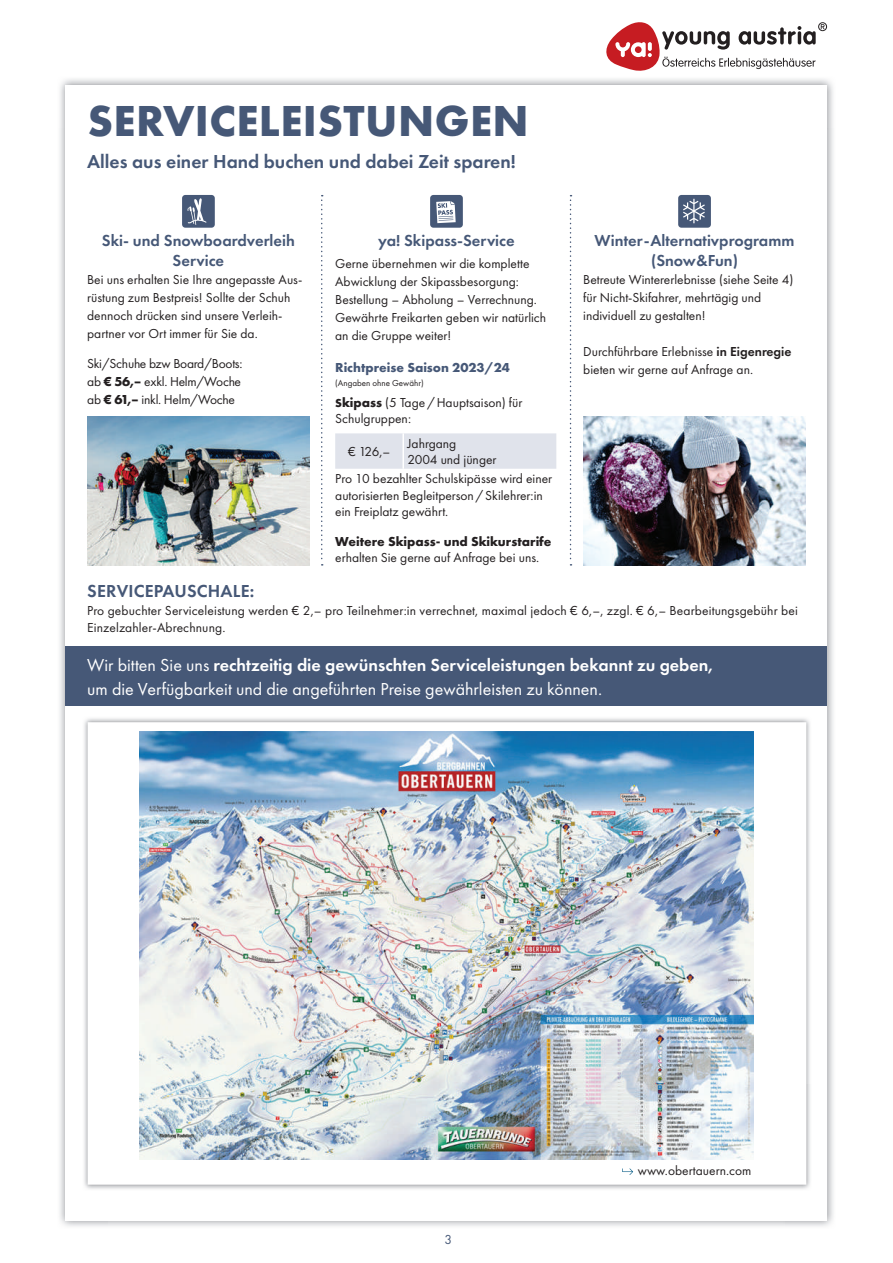
<style>
.page{position:relative;width:893px;height:1263px;background:#fff}
.page>*{position:absolute;margin:0;border:0;box-sizing:border-box;transform-origin:0 0}
.t1{font:700 45px "Futura PT";letter-spacing:.01em;color:#465877}
.t2{font:600 19.5px "Futura PT";color:#465877}
.t3{font:18px/24px "Futura PT";color:#fff}
.t4{font:600 18px "Futura PT";letter-spacing:.01em;color:#465877}
.t5{font:600 16.5px/19.8px "Futura PT";color:#465877;text-align:center}
.t6{font:13.5px/18px "Futura PT";color:#231f20}
.t7{font:700 13.5px "Futura PT";color:#231f20}
.t8{font:700 13.5px "Futura PT";color:#465877}
.t9{font:13.5px "Futura PT";color:#465877}
.t10{font:9px "Futura PT";color:#231f20}
.s1{font-weight:700}
.s2{font-weight:700;font-size:12px}
.s3{font-weight:600}
</style>
<div class="page">
<img style="left:60px;top:79px;width:773px;height:49px">
<img style="left:59px;top:128px;width:50px;height:1098px">
<img style="left:784px;top:128px;width:50px;height:1098px">
<div style="left:66px;top:85px;width:761px;height:1135px;background:#fff"></div>
<svg style="left:606px;top:22px;width:221px;height:49px"></svg>
<svg style="left:430px;top:195px;width:33px;height:33px"></svg>
<svg style="left:182px;top:195px;width:33px;height:33px"></svg>
<div style="left:335px;top:433px;width:221px;height:36px;background:#e0e3eb"></div>
<hr style="left:402px;top:433px;width:2px;height:36px;background:#fff">
<svg style="left:678px;top:195px;width:33px;height:33px"></svg>
<div style="left:66px;top:646px;width:761px;height:60px;background:#465877"></div>
<svg style="left:321px;top:195px;width:2px;height:371px"></svg>
<svg style="left:570px;top:195px;width:1px;height:371px"></svg>
<img style="left:583px;top:416px;width:223px;height:150px">
<img style="left:87px;top:416px;width:223px;height:150px">
<img style="left:84px;top:718px;width:726px;height:471px">
<svg style="left:622px;top:1168px;width:11px;height:7px"></svg>
<h1 class="t1" style="left:87px;top:92px;width:443px">SERVICELEISTUNGEN</h1>
<h2 class="t2" style="left:87px;top:149px;width:430px">Alles aus einer Hand buchen und dabei Zeit sparen!</h2>
<p class="t5" style="left:102px;top:230px;width:194px">Ski- und Snowboardverleih<br>Service</p>
<p class="t6" style="left:87px;top:270px;width:217px">Bei uns erhalten Sie Ihre angepasste Aus&shy;rüstung zum Bestpreis! Sollte der Schuh dennoch drücken sind unsere Verleih&shy;partner vor Ort immer für Sie da.</p>
<p class="t6" style="left:87px;top:355px;width:157px;text-align:justify">Ski/Schuhe bzw Board/Boots: ab <span class="s1">€ 56,–</span> exkl. Helm/Woche ab <span class="s1">€ 61,–</span> inkl. Helm/Woche</p>
<p class="t5" style="left:378px;top:230px;width:138px">ya! Skipass-Service</p>
<p class="t6" style="left:335px;top:255px;width:212px">Gerne übernehmen wir die komplette Abwicklung der Skipassbesorgung:<br>Bestellung – Abholung – Verrechnung.<br>Gewährte Freikarten geben wir natürlich an die Gruppe weiter!</p>
<p class="t8" style="left:335px;top:359px;width:176px">Richtpreise Saison 2023/24</p>
<p class="t10" style="left:335px;top:378px;width:90px">(Angaben ohne Gewähr)</p>
<p class="t6" style="left:335px;top:394px;width:189px;line-height:16.5px"><span class="s2">S</span><span class="s1">kipass</span> (5 Tage / Hauptsaison) für<br>Schulgruppen:</p>
<p class="t6" style="left:348px;top:443px;width:44px">€ 126,–</p>
<p class="t6" style="left:407px;top:435px;width:91px;line-height:16.5px">Jahrgang<br>2004 und jünger</p>
<p class="t6" style="left:335px;top:471px;width:219px;line-height:16.5px">Pro 10 bezahlter Schulskipässe wird einer autorisierten Begleitperson / Skilehrer:in ein Freiplatz gewährt.</p>
<p class="t7" style="left:335px;top:532px;width:218px">Weitere Skipass- und Skikurstarife</p>
<p class="t6" style="left:335px;top:549px;width:205px">erhalten Sie gerne auf Anfrage bei uns.</p>
<p class="t5" style="left:595px;top:230px;width:201px">Winter-Alternativprogramm (Snow&amp;Fun)</p>
<p class="t6" style="left:583px;top:270px;width:212px">Betreute Wintererlebnisse (siehe Seite 4) für Nicht-Skifahrer, mehrtägig und individuell zu gestalten!</p>
<p class="t6" style="left:583px;top:342px;width:210px">Durchführbare Erlebnisse <span class="s3">in Eigenregie </span>bieten wir gerne auf Anfrage an.</p>
<h3 class="t4" style="left:87px;top:580px;width:168px">SERVICEPAUSCHALE:</h3>
<p class="t6" style="left:87px;top:602px;width:712px;line-height:17.4px">Pro gebuchter Serviceleistung werden € 2,– pro Teilnehmer:in verrechnet, maximal jedoch € 6,–, zzgl. € 6,– Bearbeitungsgebühr bei<br>Einzelzahler-Abrechnung.</p>
<h3 class="t3" style="left:87px;top:653px;width:627px">Wir bitten Sie uns <span class="s3">rechtzeitig die gewünschten Serviceleistungen bekannt zu geben, </span>um die Verfügbarkeit und die angeführten Preise gewährleisten zu können.</h3>
<p class="t9" style="left:444px;top:1231px;width:9px">3</p>
<p class="t6" style="left:638px;top:1161px;width:115px">www.obertauern.com</p>
</div>
